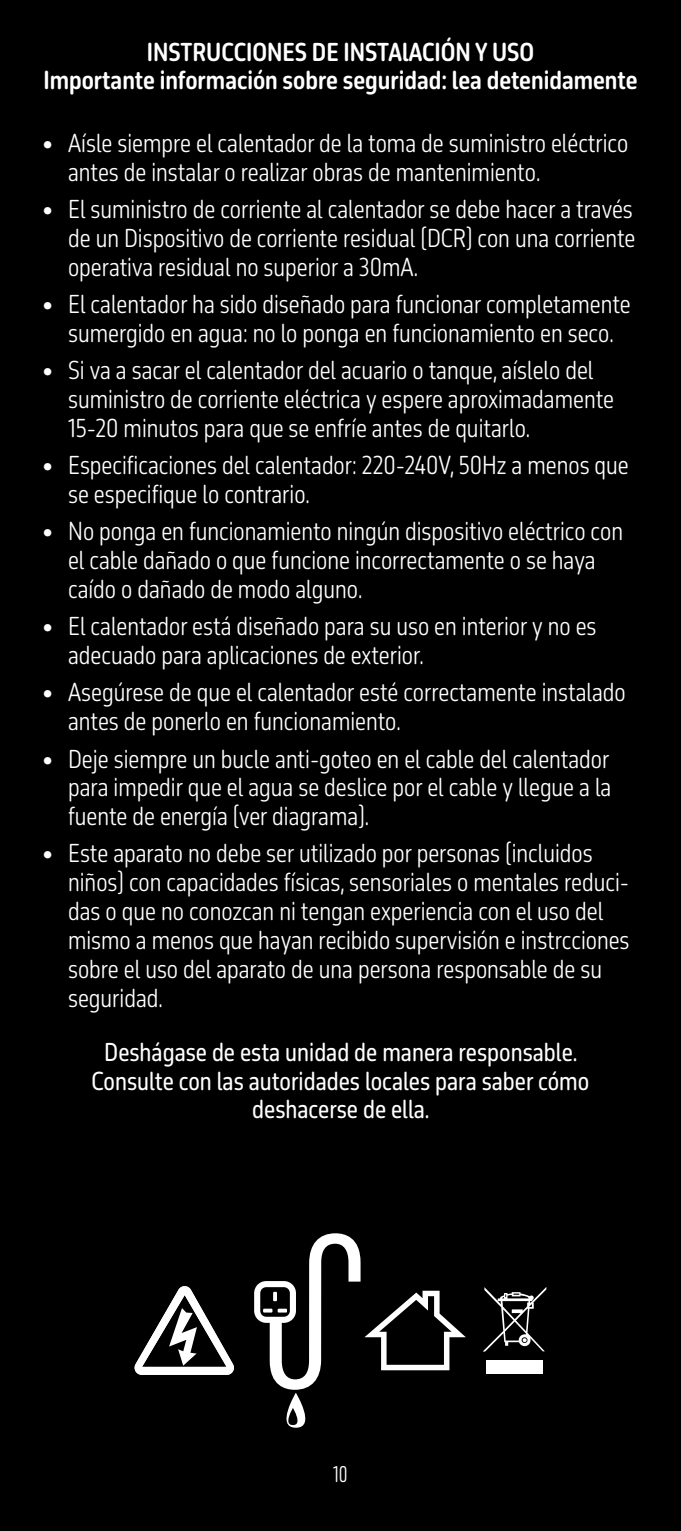
<style>
.page{position:relative;width:681px;height:1531px;background:#fff}
.page>*{position:absolute;margin:0;border:0;box-sizing:border-box;transform-origin:0 0}
.t1{font:300 24px/28.8px "October Cond Std";color:#fff}
.t2{font:24px/28.8px "October Cond Std";color:#fff;text-align:center}
.t3{font:24px/28.8px "October Cond Std Bld";color:#fff;text-align:center}
.t4{font:300 21px "October Comp Std";color:#fff}
</style>
<div class="page">
<div style="left:0;top:0;width:680px;height:1531px;background:#000"></div>
<svg style="left:483px;top:1287px;width:63px;height:64px"></svg>
<div style="left:486px;top:1360px;width:56px;height:14px;background:#fff"></div>
<svg style="left:134px;top:1286px;width:100px;height:89px"></svg>
<svg style="left:254px;top:1233px;width:211px;height:194px"></svg>
<p class="t3" style="left:43px;top:37px;width:595px">INSTRUCCIONES DE INSTAlACIÓN Y USO<br>Importante información sobre seguridad: lea detenidamente</p>
<p class="t1" style="left:68px;top:129px;width:561px;text-indent:-26px">• Aísle siempre el calentador de la toma de suministro eléctrico antes de instalar o realizar obras de mantenimiento.</p>
<p class="t1" style="left:68px;top:195px;width:568px;text-align:justify;text-indent:-26px">• El suministro de corriente al calentador se debe hacer a través de un Dispositivo de corriente residual (DCR) con una corriente operativa residual no superior a 30mA.</p>
<p class="t1" style="left:43px;top:290px;width:589px;text-align:center">• El calentador ha sido diseñado para funcionar completamente sumergido en agua: no lo ponga en funcionamiento en seco.</p>
<p class="t1" style="left:68px;top:356px;width:547px;text-indent:-26px">• Si va a sacar el calentador del acuario o tanque, aíslelo del suministro de corriente eléctrica y espere aproximadamente<br>15-20 minutos para que se enfríe antes de quitarlo.</p>
<p class="t1" style="left:68px;top:451px;width:562px;text-indent:-26px">• Especificaciones del calentador: 220-240V, 50Hz a menos que se especifique lo contrario.</p>
<p class="t1" style="left:68px;top:517px;width:556px;text-indent:-26px">• No ponga en funcionamiento ningún dispositivo eléctrico con el cable dañado o que funcione incorrectamente o se haya caído o dañado de modo alguno.</p>
<p class="t1" style="left:68px;top:612px;width:529px;text-indent:-26px">• El calentador está diseñado para su uso en interior y no es adecuado para aplicaciones de exterior.</p>
<p class="t1" style="left:68px;top:678px;width:559px;text-indent:-26px">• Asegúrese de que el calentador esté correctamente instalado antes de ponerlo en funcionamiento.</p>
<p class="t1" style="left:68px;top:744px;width:544px;text-align:justify;text-indent:-26px">• Deje siempre un bucle anti-goteo en el cable del calentador para impedir que el agua se deslice por el cable y llegue a la fuente de energía (ver diagrama).</p>
<p class="t1" style="left:68px;top:839px;width:562px;text-indent:-26px">• Este aparato no debe ser utilizado por personas (incluidos niños) con capacidades físicas, sensoriales o mentales reduci&shy;das o que no conozcan ni tengan experiencia con el uso del mismo a menos que hayan recibido supervisión e instrcciones sobre el uso del aparato de una persona responsable de su seguridad.</p>
<p class="t2" style="left:92px;top:1037px;width:499px">Deshágase de esta unidad de manera responsable.<br>Consulte con las autoridades locales para saber cómo deshacerse de ella.</p>
<p class="t4" style="left:333px;top:1461px;width:16px">10</p>
</div>
